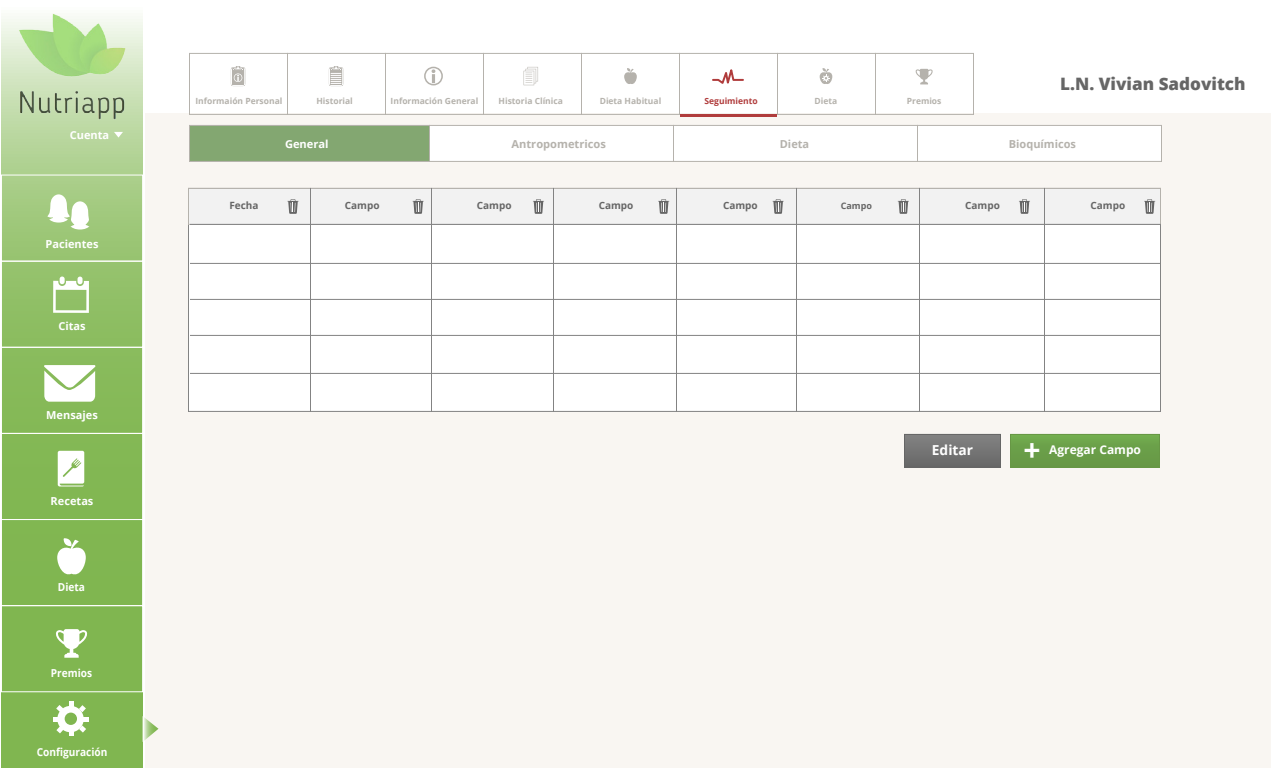
<style>
.page{position:relative;width:1272px;height:768px;background:#fff}
.page>*{position:absolute;margin:0;border:0;box-sizing:border-box;transform-origin:0 0}
.t1{font:700 30px "Open Sans";color:#fff}
.t2{font:800 17.1px "Open Sans";color:#666}
.t3{font:700 13.8px "Open Sans";color:#fff}
.t4{font:700 12px "Open Sans";color:#fff}
.t5{font:700 11px "Open Sans";color:#fff}
.t6{font:700 11px "Open Sans";color:#b5b2ac}
.t7{font:700 11px "Open Sans";color:#fff;scale:.92 1}
.t8{font:700 10px "Open Sans";color:#666}
.t9{font:700 9px "Open Sans";color:#666}
.t10{font:700 8.5px "Open Sans";color:#b5b2ac}
.t11{font:700 8.5px "Open Sans";color:#b03c3c}
</style>
<div class="page">
<svg style="left:1px;top:16px;width:142px;height:752px;background:#8ebe63"></svg>
<div style="left:145px;top:114px;width:1126px;height:654px;background:#f9f6f2"></div>
<div style="left:188px;top:188px;width:973px;height:224px;background:#fff;border:1px solid #838383"></div>
<div style="left:188px;top:188px;width:973px;height:37px;background:#f2f2f2;border:1px solid #b5b2ac"></div>
<hr style="left:190px;top:373px;width:971px;height:1px;background:#838383">
<hr style="left:190px;top:335px;width:971px;height:1px;background:#838383">
<hr style="left:190px;top:299px;width:971px;height:1px;background:#838383">
<hr style="left:190px;top:263px;width:971px;height:1px;background:#838383">
<hr style="left:190px;top:224px;width:971px;height:1px;background:#838383">
<hr style="left:1044px;top:188px;width:1px;height:224px;background:#838383">
<hr style="left:919px;top:188px;width:1px;height:224px;background:#838383">
<hr style="left:796px;top:188px;width:1px;height:224px;background:#838383">
<hr style="left:676px;top:188px;width:1px;height:224px;background:#838383">
<hr style="left:553px;top:188px;width:1px;height:224px;background:#838383">
<hr style="left:431px;top:188px;width:1px;height:224px;background:#838383">
<hr style="left:310px;top:188px;width:1px;height:224px;background:#838383">
<div style="left:189px;top:125px;width:241px;height:37px;background:#83a771;border:1px solid #b5b2ac"></div>
<div style="left:429px;top:125px;width:245px;height:37px;background:#fff;border:1px solid #b5b2ac"></div>
<div style="left:673px;top:125px;width:245px;height:37px;background:#fff;border:1px solid #b5b2ac"></div>
<div style="left:917px;top:125px;width:245px;height:37px;background:#fff;border:1px solid #b5b2ac"></div>
<div style="left:287px;top:53px;width:99px;height:62px;border:1px solid #b5b2ac"></div>
<div style="left:385px;top:53px;width:99px;height:62px;border:1px solid #b5b2ac"></div>
<div style="left:483px;top:53px;width:99px;height:62px;border:1px solid #b5b2ac"></div>
<div style="left:581px;top:53px;width:99px;height:62px;border:1px solid #b5b2ac"></div>
<div style="left:679px;top:53px;width:99px;height:62px;border:1px solid #b5b2ac"></div>
<hr style="left:680px;top:114px;width:97px;height:3px;background:#b03c3c">
<svg style="left:329px;top:66px;width:14px;height:20px"></svg>
<div style="left:189px;top:53px;width:99px;height:62px;border:1px solid #b5b2ac"></div>
<svg style="left:424px;top:67px;width:19px;height:18px"></svg>
<svg style="left:524px;top:67px;width:14px;height:18px"></svg>
<svg style="left:712px;top:69px;width:32px;height:15px"></svg>
<svg style="left:624px;top:68px;width:13px;height:16px"></svg>
<svg style="left:231px;top:66px;width:14px;height:20px"></svg>
<div style="left:777px;top:53px;width:99px;height:62px;border:1px solid #b5b2ac"></div>
<svg style="left:820px;top:68px;width:12px;height:16px"></svg>
<div style="left:1010px;top:434px;width:149px;height:33px;background:linear-gradient(to right,#6ba049,#6ba049)"></div>
<div style="left:1010px;top:434px;width:150px;height:34px;border:1px solid #679745"></div>
<svg style="left:287px;top:199px;width:12px;height:15px"></svg>
<svg style="left:413px;top:199px;width:11px;height:15px"></svg>
<svg style="left:533px;top:199px;width:11px;height:15px"></svg>
<svg style="left:658px;top:199px;width:11px;height:15px"></svg>
<svg style="left:773px;top:199px;width:11px;height:15px"></svg>
<svg style="left:898px;top:199px;width:11px;height:15px"></svg>
<svg style="left:1019px;top:199px;width:11px;height:15px"></svg>
<svg style="left:1144px;top:199px;width:11px;height:15px"></svg>
<div style="left:904px;top:434px;width:96px;height:33px;background:linear-gradient(to right,#757575,#757575)"></div>
<div style="left:904px;top:434px;width:97px;height:34px;border:1px solid #666"></div>
<div style="left:875px;top:53px;width:99px;height:62px;border:1px solid #b5b2ac"></div>
<svg style="left:915px;top:69px;width:18px;height:15px"></svg>
<svg style="left:114px;top:132px;width:9px;height:6px"></svg>
<svg style="left:57px;top:538px;width:29px;height:39px"></svg>
<svg style="left:54px;top:702px;width:35px;height:34px"></svg>
<svg style="left:58px;top:451px;width:26px;height:35px"></svg>
<svg style="left:53px;top:277px;width:36px;height:36px"></svg>
<img style="left:10px;top:13px;width:124px;height:113px">
<div style="left:1px;top:175px;width:142px;height:86px;border:1px solid #fff"></div>
<div style="left:1px;top:261px;width:142px;height:87px;border:1px solid #fff"></div>
<div style="left:1px;top:347px;width:142px;height:87px;border:1px solid #fff"></div>
<div style="left:1px;top:433px;width:142px;height:87px;border:1px solid #fff"></div>
<div style="left:1px;top:519px;width:142px;height:87px;border:1px solid #fff"></div>
<div style="left:1px;top:605px;width:142px;height:87px;border:1px solid #fff"></div>
<svg style="left:44px;top:365px;width:52px;height:37px"></svg>
<svg style="left:45px;top:194px;width:49px;height:36px"></svg>
<svg style="left:144px;top:717px;width:14px;height:24px"></svg>
<svg style="left:56px;top:629px;width:31px;height:29px"></svg>
<p class="t5" style="left:70px;top:127px;width:41px">Cuenta</p>
<p class="t5" style="left:46px;top:236px;width:55px">Pacientes</p>
<p class="t5" style="left:58px;top:319px;width:29px">Citas</p>
<p class="t5" style="left:46px;top:407px;width:53px">Mensajes</p>
<p class="t5" style="left:51px;top:493px;width:44px">Recetas</p>
<p class="t7" style="left:58px;top:579px;width:31px">Dieta</p>
<p class="t7" style="left:51px;top:665px;width:46px">Premios</p>
<p class="t7" style="left:37px;top:744px;width:78px">Configuración</p>
<p class="t10" style="left:195px;top:95px;width:88px">Informaión Personal</p>
<p class="t10" style="left:316px;top:95px;width:38px">Historial</p>
<p class="t10" style="left:391px;top:95px;width:89px">Información General</p>
<p class="t10" style="left:499px;top:95px;width:66px">Historia Clínica</p>
<p class="t10" style="left:600px;top:95px;width:63px">Dieta Habitual</p>
<p class="t11" style="left:705px;top:95px;width:55px">Seguimiento</p>
<p class="t10" style="left:815px;top:95px;width:24px">Dieta</p>
<p class="t10" style="left:907px;top:95px;width:36px">Premios</p>
<h2 class="t2" style="left:1060px;top:71px;width:187px">L.N. Vivian Sadovitch</h2>
<p class="t5" style="left:285px;top:136px;width:45px">General</p>
<p class="t6" style="left:512px;top:136px;width:96px">Antropometricos</p>
<p class="t6" style="left:780px;top:136px;width:31px">Dieta</p>
<p class="t6" style="left:1009px;top:136px;width:69px">Bioquímicos</p>
<p class="t8" style="left:229px;top:198px;width:31px">Fecha</p>
<p class="t8" style="left:345px;top:198px;width:36px">Campo</p>
<p class="t8" style="left:477px;top:198px;width:36px">Campo</p>
<p class="t8" style="left:599px;top:198px;width:36px">Campo</p>
<p class="t8" style="left:723px;top:198px;width:36px">Campo</p>
<p class="t9" style="left:841px;top:199px;width:33px">Campo</p>
<p class="t8" style="left:965px;top:198px;width:36px">Campo</p>
<p class="t8" style="left:1091px;top:198px;width:36px">Campo</p>
<h3 class="t3" style="left:932px;top:440px;width:43px">Editar</h3>
<h1 class="t1" style="left:1024px;top:429px;width:19px">+</h1>
<h3 class="t4" style="left:1049px;top:441px;width:93px">Agregar Campo</h3>
</div>
